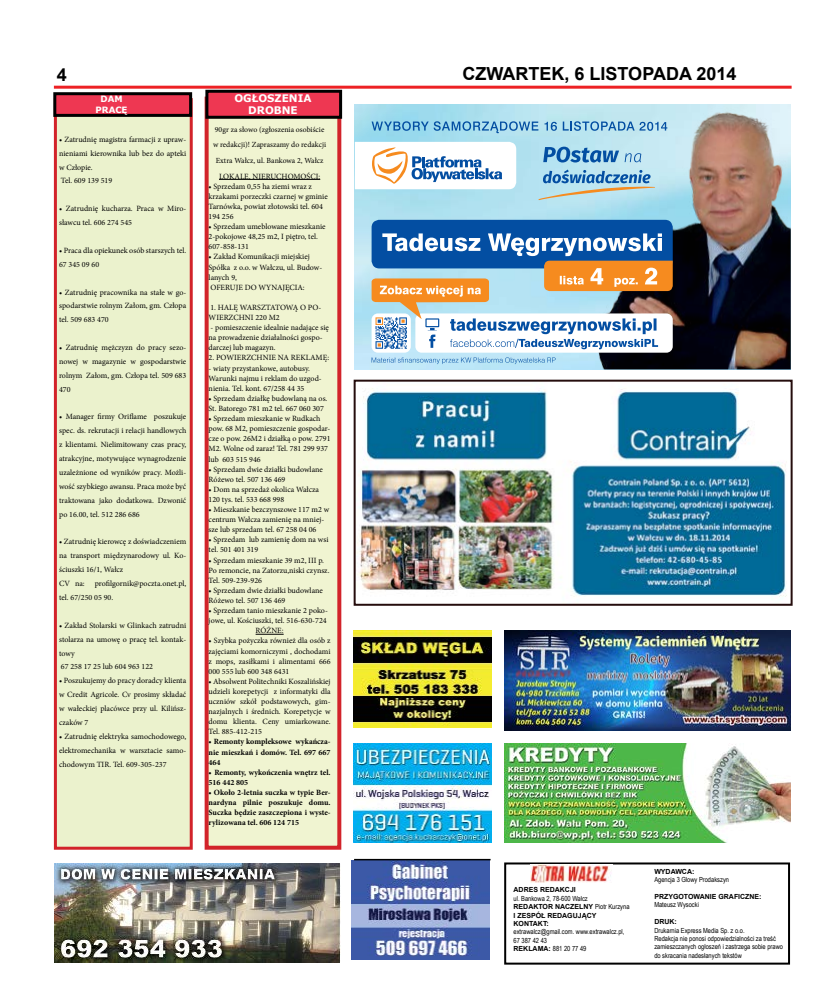
<style>
.page{position:relative;width:820px;height:993px;background:#fff}
.page>*{position:absolute;margin:0;border:0;box-sizing:border-box;transform-origin:0 0}
.t1{font:700 18px "Arial";color:#000}
.t2{font:700 10.4px/12.5px "Verdana";color:#fff;text-align:center}
.t3{font:700 8.6px/10.4px "Verdana";color:#fff;text-align:center}
.t4{font:8px/10.1px "Minion Pro";color:#000}
.t5{font:700 8px/10.1px "Minion Pro";color:#000;text-align:justify}
.t6{font:7.8px/15.5px "Minion Pro";color:#000;text-align:center}
.t7{font:7px/8.4px "Arial Narrow";color:#000}
.t8{font:700 7px/8.4px "Arial";color:#000}
.s1{font-family:"Arial Narrow";font-weight:400}
.s2{font-family:"Arial";font-weight:700}
</style>
<div class="page">
<hr style="left:54px;top:86px;width:737px;height:3px;background:#ed2124">
<div style="left:54px;top:98px;width:139px;height:751px;background:#ebf2cd;border:3px solid #d2232a"></div>
<div style="left:204px;top:97px;width:137px;height:752px;background:#f0f4d1;border:4px solid #d2232a"></div>
<div style="left:205px;top:90px;width:137px;height:29px;background:#ee3752;border:3px solid #000"></div>
<div style="left:53px;top:92px;width:139px;height:25px;background:#ee3752;border:3px solid #000"></div>
<hr style="left:219px;top:179px;width:101px;height:1px;background:#000">
<svg style="left:255px;top:633px;width:28px;height:1px"></svg>
<img style="left:353px;top:630px;width:138px;height:97px">
<img style="left:351px;top:860px;width:138px;height:98px">
<hr style="left:354px;top:858px;width:136px;height:2px;background:#000">
<img style="left:504px;top:743px;width:286px;height:99px">
<img style="left:54px;top:863px;width:287px;height:99px">
<img style="left:504px;top:630px;width:286px;height:99px">
<img style="left:353px;top:743px;width:138px;height:99px">
<div style="left:504px;top:862px;width:285px;height:102px;background:#fff;border:2px solid #000"></div>
<img style="left:530px;top:864px;width:82px;height:18px">
<img style="left:355px;top:104px;width:229px;height:265px">
<img style="left:584px;top:104px;width:206px;height:265px">
<svg style="left:371px;top:121px;width:167px;height:12px;background:#75b3d7"></svg>
<svg style="left:544px;top:122px;width:12px;height:9px"></svg>
<svg style="left:562px;top:121px;width:105px;height:10px"></svg>
<svg style="left:354px;top:142px;width:162px;height:47px"></svg>
<svg style="left:537px;top:147px;width:118px;height:53px;background:#9ac4d9"></svg>
<div style="left:371px;top:220px;width:301px;height:48px;background:#034ea2;border-radius:8px"></div>
<svg style="left:371px;top:357px;width:184px;height:7px"></svg>
<div style="left:371px;top:313px;width:39px;height:39px;background:#fff;border-radius:6px"></div>
<div style="left:415px;top:313px;width:257px;height:39px;background:#fff;border-radius:6px"></div>
<svg style="left:371px;top:233px;width:301px;height:116px"></svg>
<img style="left:357px;top:388px;width:430px;height:209px">
<div style="left:353px;top:379px;width:439px;height:226px;border:2px solid #250d0d"></div>
<h1 class="t1" style="left:57px;top:63px;width:12px">4</h1>
<p class="t3" style="left:95px;top:94px;width:33px">DAM<br>PRACĘ</p>
<p class="t4" style="left:59px;top:132px;width:129px;line-height:13.9px">• Zatrudnię magistra farmacji z upraw&shy;nieniami kierownika lub bez do apteki w Człopie.<br>Tel. 609 139 519</p>
<p class="t4" style="left:59px;top:202px;width:129px;line-height:13.9px">• Zatrudnię kucharza. Praca w Miro&shy;sławcu tel. 606 274 545</p>
<p class="t4" style="left:59px;top:243px;width:129px;line-height:13.9px">• Praca dla opiekunek osób starszych tel.<br>67 345 09 60</p>
<p class="t4" style="left:59px;top:285px;width:129px;line-height:13.9px;text-align:justify">• Zatrudnię pracownika na stałe w go&shy;spodarstwie rolnym Załom, gm. Człopa tel. 509 683 470</p>
<p class="t4" style="left:59px;top:340px;width:129px;line-height:13.9px;text-align:justify">• Zatrudnię mężczyzn do pracy sezo&shy;nowej w magazynie w gospodarstwie rolnym Załom, gm. Człopa tel. 509 683<br>470</p>
<p class="t4" style="left:59px;top:410px;width:129px;line-height:13.9px;text-align:justify">• Manager firmy Oriflame poszukuje spec. ds. rekrutacji i relacji handlowych z klientami. Nielimitowany czas pracy, atrakcyjne, motywujące wynagrodzenie uzależnione od wyników pracy. Możli&shy;wość szybkiego awansu. Praca może być traktowana jako dodatkowa. Dzwonić po 16.00, tel. 512 286 686</p>
<p class="t4" style="left:59px;top:535px;width:129px;line-height:13.9px">• Zatrudnię kierowcę z doświadczeniem na transport międzynarodowy ul. Ko&shy;ściuszki 16/1, Wałcz<br>CV na:</p>
<p class="t4" style="left:59px;top:576px;width:129px;line-height:13.9px;text-indent:36px">profilgornik@poczta.onet.pl, tel. 67/250 05 90.</p>
<p class="t4" style="left:59px;top:618px;width:129px;line-height:13.9px">• Zakład Stolarski w Glinkach zatrudni stolarza na umowę o pracę tel. kontak&shy;towy<br>67 258 17 25 lub 604 963 122</p>
<p class="t4" style="left:59px;top:673px;width:129px;line-height:13.9px;text-align:justify">• Poszukujemy do pracy doradcy klienta w Credit Agricole. Cv prosimy składać w wałeckiej placówce przy ul. Kilińsz&shy;czaków 7</p>
<p class="t4" style="left:59px;top:729px;width:129px;line-height:13.9px;text-align:justify">• Zatrudnię elektryka samochodowego, elektromechanika w warsztacie samo&shy;chodowym TIR. Tel. 609-305-237</p>
<h2 class="t2" style="left:234px;top:91px;width:79px">OGŁOSZENIA<br>DROBNE</h2>
<p class="t6" style="left:213px;top:122px;width:115px">90gr za słowo (zgłoszenia osobiście w redakcji)! Zapraszamy do redakcji<br>Extra Wałcz, ul. Bankowa 2, Wałcz</p>
<p class="t4" style="left:219px;top:171px;width:103px">LOKALE, NIERUCHOMOŚCI:</p>
<p class="t4" style="left:208px;top:181px;width:121px">• Sprzedam 0,55 ha ziemi wraz z krzakami porzeczki czarnej w gminie<br>Tarnówka, powiat złotowski tel. 604<br>194 256</p>
<p class="t4" style="left:208px;top:221px;width:118px">• Sprzedam umeblowane mieszkanie<br>2-pokojowe 48,25 m2, I piętro, tel.<br>607-858-131</p>
<p class="t4" style="left:208px;top:252px;width:115px">• Zakład Komunikacji miejskiej<br>Spółka z o.o. w Wałczu, ul. Budow&shy;lanych 9,<br>OFERUJE DO WYNAJĘCIA:</p>
<p class="t4" style="left:208px;top:302px;width:114px">1. HALĘ WARSZTATOWĄ O PO-<br>WIERZCHNI 220 M2</p>
<p class="t4" style="left:208px;top:322px;width:122px">- pomieszczenie idealnie nadające się na prowadzenie działalności gospo&shy;darczej lub magazyn.</p>
<p class="t4" style="left:208px;top:353px;width:122px">2. POWIERZCHNIE NA REKLAMĘ:</p>
<p class="t4" style="left:208px;top:363px;width:115px">- wiaty przystankowe, autobusy.<br>Warunki najmu i reklam do uzgod&shy;nienia. Tel. kont. 67/258 44 35</p>
<p class="t4" style="left:208px;top:393px;width:120px">• Sprzedam działkę budowlaną na os.<br>St. Batorego 781 m2 tel. 667 060 307</p>
<p class="t4" style="left:208px;top:413px;width:123px">• Sprzedam mieszkanie w Rudkach pow. 68 M2, pomieszczenie gospodar&shy;cze o pow. 26M2 i działką o pow. 2791<br>M2. Wolne od zaraz! Tel. 781 299 937 lub 603 515 946</p>
<p class="t4" style="left:208px;top:464px;width:116px">• Sprzedam dwie działki budowlane<br>Różewo tel. 507 136 469</p>
<p class="t4" style="left:208px;top:484px;width:112px">• Dom na sprzedaż okolica Wałcza<br>120 tys. tel. 533 668 998</p>
<p class="t4" style="left:208px;top:504px;width:122px">• Mieszkanie bezczynszowe 117 m2 w centrum Wałcza zamienię na mniej&shy;sze lub sprzedam tel. 67 258 04 06</p>
<p class="t4" style="left:208px;top:534px;width:121px">• Sprzedam lub zamienię dom na wsi tel. 501 401 319</p>
<p class="t4" style="left:208px;top:555px;width:122px">• Sprzedam mieszkanie 39 m2, III p.<br>Po remoncie, na Zatorzu,niski czynsz.<br>Tel. 509-239-926</p>
<p class="t4" style="left:208px;top:585px;width:116px">• Sprzedam dwie działki budowlane<br>Różewo tel. 507 136 469</p>
<p class="t4" style="left:208px;top:605px;width:121px;text-align:center">• Sprzedam tanio mieszkanie 2 poko&shy;jowe, ul. Kościuszki, tel. 516-630-724<br>RÓŻNE:</p>
<p class="t4" style="left:208px;top:635px;width:123px;text-align:justify">• Szybka pożyczka również dla osób z zajęciami komorniczymi , dochodami z mops, zasiłkami i alimentami 666<br>000 555 lub 600 348 6431</p>
<p class="t4" style="left:208px;top:676px;width:123px;text-align:justify">• Absolwent Politechniki Koszalińskiej udzieli korepetycji z informatyki dla uczniów szkół podstawowych, gim&shy;nazjalnych i średnich. Korepetycje w domu klienta. Ceny umiarkowane.<br>Tel. 885-412-215</p>
<p class="t5" style="left:208px;top:736px;width:123px">• Remonty kompleksowe wykańcza&shy;nie mieszkań i domów. Tel. 697 667<br>464</p>
<p class="t5" style="left:208px;top:766px;width:123px">• Remonty, wykończenia wnętrz tel.<br>516 442 805</p>
<p class="t5" style="left:208px;top:787px;width:123px">• Około 2-letnia suczka w typie Ber&shy;nardyna pilnie poszukuje domu.<br>Suczka będzie zaszczepiona i wyste&shy;rylizowana tel. 606 124 715</p>
<h1 class="t1" style="left:462px;top:62px;width:275px">CZWARTEK, 6 LISTOPADA 2014</h1>
<p class="t8" style="left:513px;top:885px;width:64px">ADRES REDAKCJI</p>
<p class="t7" style="left:513px;top:893px;width:76px">ul. Bankowa 2, 78-600 Wałcz</p>
<p class="t8" style="left:513px;top:902px;width:117px">REDAKTOR NACZELNY <span class="s1">Piotr Kurzyna<br></span>I ZESPÓŁ REDAGUJĄCY<br>KONTAKT:</p>
<p class="t7" style="left:513px;top:927px;width:112px">extrawalcz@gmail.com. www.extrawalcz.pl,<br>67 387 42 43<br><span class="s2">REKLAMA:</span> 881 20 77 49</p>
<p class="t8" style="left:654px;top:866px;width:42px">WYDAWCA:</p>
<p class="t7" style="left:654px;top:874px;width:76px">Agencja 3 Głowy Prodakszyn</p>
<p class="t8" style="left:654px;top:892px;width:109px">PRZYGOTOWANIE GRAFICZNE:</p>
<p class="t7" style="left:654px;top:900px;width:46px">Mateusz Wysocki</p>
<p class="t8" style="left:654px;top:917px;width:24px">DRUK:</p>
<p class="t7" style="left:654px;top:925px;width:130px">Drukarnia Express Media Sp. z o.o.<br>Redakcja nie ponosi odpowiedzialności za treść zamieszczanych ogłoszeń i zastrzega sobie prawo do skracania nadesłanych tekstów</p>
</div>
